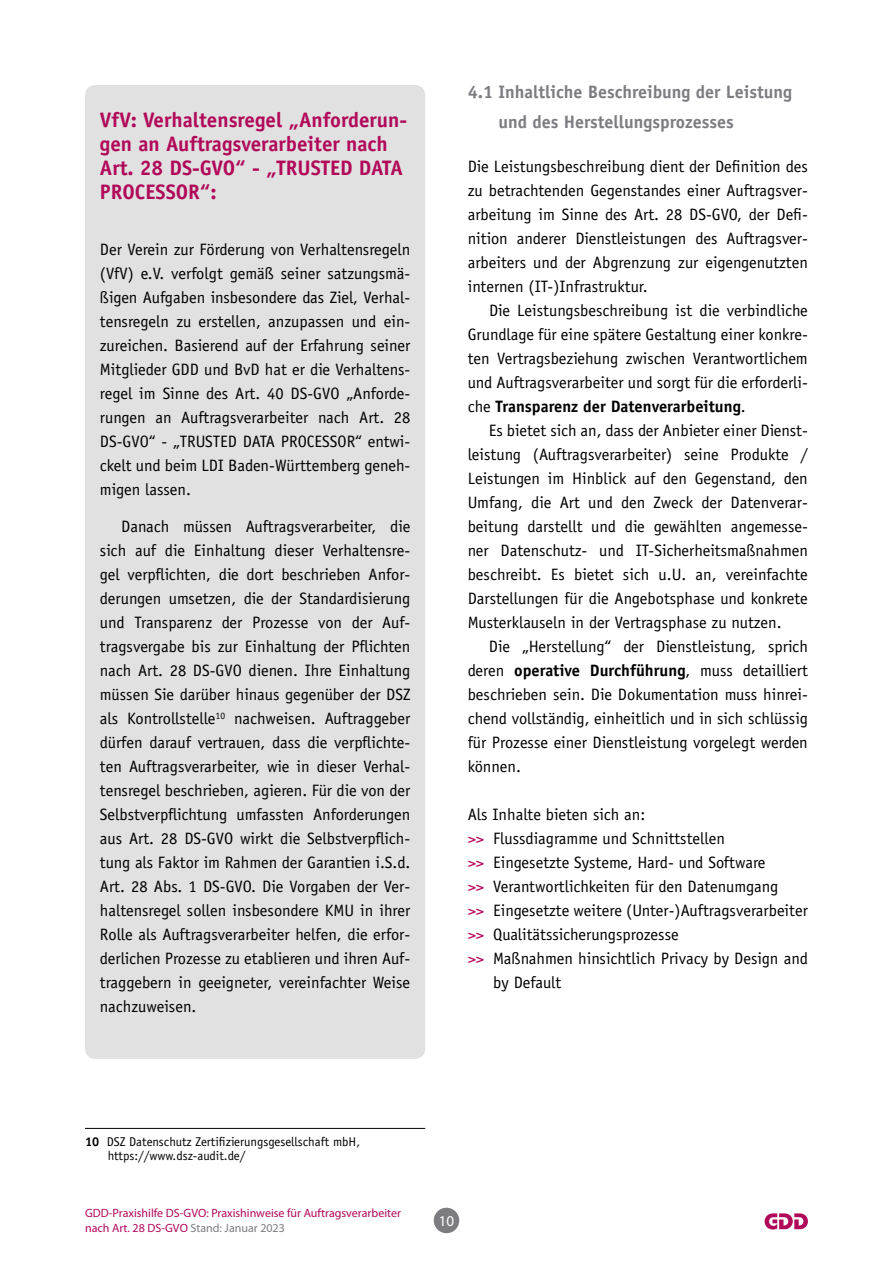
<style>
.page{position:relative;width:893px;height:1263px;background:#fff}
.page>*{position:absolute;margin:0;border:0;box-sizing:border-box;transform-origin:0 0}
.t1{font:700 21px/24px "Officina Sans Std";color:#b1095a}
.t2{font:700 18px/30px "Officina Sans Std";color:#7d7c81}
.t3{font:16.5px/24px "Officina Sans Std";color:#000;text-align:justify}
.t4{font:15px "Myriad Pro";color:#fff}
.t5{font:12.75px/14.2px "Officina Sans Std";color:#000}
.t6{font:12px/15px "Myriad Pro";color:#b1095a}
.s1{font-weight:700}
.s2{color:#b1095a}
.s3{color:#7d7c81}
</style>
<div class="page">
<div style="left:434px;top:1208px;width:25px;height:25px;background:#7d7c81;border-radius:50%"></div>
<svg style="left:765px;top:1213px;width:43px;height:16px"></svg>
<div style="left:85px;top:85px;width:340px;height:974px;background:#e2e1e1;border-radius:10px"></div>
<hr style="left:85px;top:1128px;width:340px;height:1px;background:#000">
<p class="t1" style="left:100px;top:107px;width:309px">VfV: Verhaltensregel „Anforderun&shy;gen an Auftragsverarbeiter nach<br>Art. 28 DS-GVO“ - „TRUSTED DATA<br>PROCESSOR“:</p>
<p class="t3" style="left:100px;top:238px;width:312px">Der Verein zur Förderung von Verhaltensregeln (VfV) e.V. verfolgt gemäß seiner satzungsmä&shy;ßigen Aufgaben insbesondere das Ziel, Verhal&shy;tensregeln zu erstellen, anzupassen und ein&shy;zureichen. Basierend auf der Erfahrung seiner Mitglieder GDD und BvD hat er die Verhaltens&shy;regel im Sinne des Art. 40 DS-GVO „Anforde&shy;rungen an Auftragsverarbeiter nach Art. 28<br>DS-GVO“ - „TRUSTED DATA PROCESSOR“ entwi&shy;ckelt und beim LDI Baden-Württemberg geneh&shy;migen lassen.</p>
<p class="t3" style="left:100px;top:514px;width:312px;text-indent:21px">Danach müssen Auftragsverarbeiter, die sich auf die Einhaltung dieser Verhaltensre&shy;gel verpflichten, die dort beschrieben Anfor&shy;derungen umsetzen, die der Standardisierung und Transparenz der Prozesse von der Auf&shy;tragsvergabe bis zur Einhaltung der Pflichten nach Art. 28 DS-GVO dienen. Ihre Einhaltung müssen Sie darüber hinaus gegenüber der DSZ als Kontrollstelle<sup>10</sup> nachweisen. Auftraggeber dürfen darauf vertrauen, dass die verpflichte&shy;ten Auftragsverarbeiter, wie in dieser Verhal&shy;tensregel beschrieben, agieren. Für die von der Selbstverpflichtung umfassten Anforderungen aus Art. 28 DS-GVO wirkt die Selbstverpflich&shy;tung als Faktor im Rahmen der Garantien i.S.d.<br>Art. 28 Abs. 1 DS-GVO. Die Vorgaben der Ver&shy;haltensregel sollen insbesondere KMU in ihrer Rolle als Auftragsverarbeiter helfen, die erfor&shy;derlichen Prozesse zu etablieren und ihren Auf&shy;traggebern in geeigneter, vereinfachter Weise nachzuweisen.</p>
<p class="t2" style="left:499px;top:77px;width:295px;text-indent:-31px">4.1 Inhaltliche Beschreibung der Leistung und des Herstellungsprozesses</p>
<p class="t3" style="left:468px;top:154px;width:342px">Die Leistungsbeschreibung dient der Definition des zu betrachtenden Gegenstandes einer Auftragsver&shy;arbeitung im Sinne des Art. 28 DS-GVO, der Defi&shy;nition anderer Dienstleistungen des Auftragsver&shy;arbeiters und der Abgrenzung zur eigengenutzten internen (IT-)Infrastruktur.</p>
<p class="t3" style="left:468px;top:298px;width:342px;text-indent:21px">Die Leistungsbeschreibung ist die verbindliche Grundlage für eine spätere Gestaltung einer konkre&shy;ten Vertragsbeziehung zwischen Verantwortlichem und Auftragsverarbeiter und sorgt für die erforderli&shy;che <span class="s1">Transparenz der Datenverarbeitung</span>.</p>
<p class="t3" style="left:468px;top:418px;width:342px;text-indent:21px">Es bietet sich an, dass der Anbieter einer Dienst&shy;leistung (Auftragsverarbeiter) seine Produkte / Leistungen im Hinblick auf den Gegenstand, den Umfang, die Art und den Zweck der Datenverar&shy;beitung darstellt und die gewählten angemesse&shy;ner Datenschutz- und IT-Sicherheitsmaßnahmen beschreibt. Es bietet sich u.U. an, vereinfachte Darstellungen für die Angebotsphase und konkrete Musterklauseln in der Vertragsphase zu nutzen.</p>
<p class="t3" style="left:468px;top:635px;width:342px;text-indent:21px">Die „Herstellung“ der Dienstleistung, sprich deren <span class="s1">operative Durchführung</span>, muss detailliert beschrieben sein. Die Dokumentation muss hinrei&shy;chend vollständig, einheitlich und in sich schlüssig für Prozesse einer Dienstleistung vorgelegt werden können.</p>
<p class="t3" style="left:468px;top:803px;width:179px">Als Inhalte bieten sich an:</p>
<p class="t3" style="left:468px;top:827px;width:259px"><span class="s2">&gt;&gt;</span> Flussdiagramme und Schnittstellen</p>
<p class="t3" style="left:468px;top:851px;width:299px"><span class="s2">&gt;&gt;</span> Eingesetzte Systeme, Hard- und Software</p>
<p class="t3" style="left:468px;top:875px;width:312px"><span class="s2">&gt;&gt;</span> Verantwortlichkeiten für den Datenumgang</p>
<p class="t3" style="left:468px;top:899px;width:342px"><span class="s2">&gt;&gt;</span> Eingesetzte weitere (Unter-)Auftragsverarbeiter</p>
<p class="t3" style="left:468px;top:923px;width:213px"><span class="s2">&gt;&gt;</span> Qualitätssicherungsprozesse</p>
<p class="t3" style="left:468px;top:947px;width:342px"><span class="s2">&gt;&gt;</span> Maßnahmen hinsichtlich Privacy by Design and</p>
<p class="t3" style="left:493px;top:971px;width:70px">by Default</p>
<p class="t5" style="left:108px;top:1134px;width:254px;text-indent:-23px"><span class="s1">10</span> DSZ Datenschutz Zertifizierungsgesellschaft mbH, https://www.dsz-audit.de/</p>
<p class="t6" style="left:85px;top:1205px;width:317px">GDD-Praxishilfe DS-GVO: Praxishinweise für Auftragsverarbeiter nach Art. 28 DS-GVO <span class="s3">Stand: Januar 2023</span></p>
<p class="t4" style="left:439px;top:1211px;width:17px">10</p>
</div>
